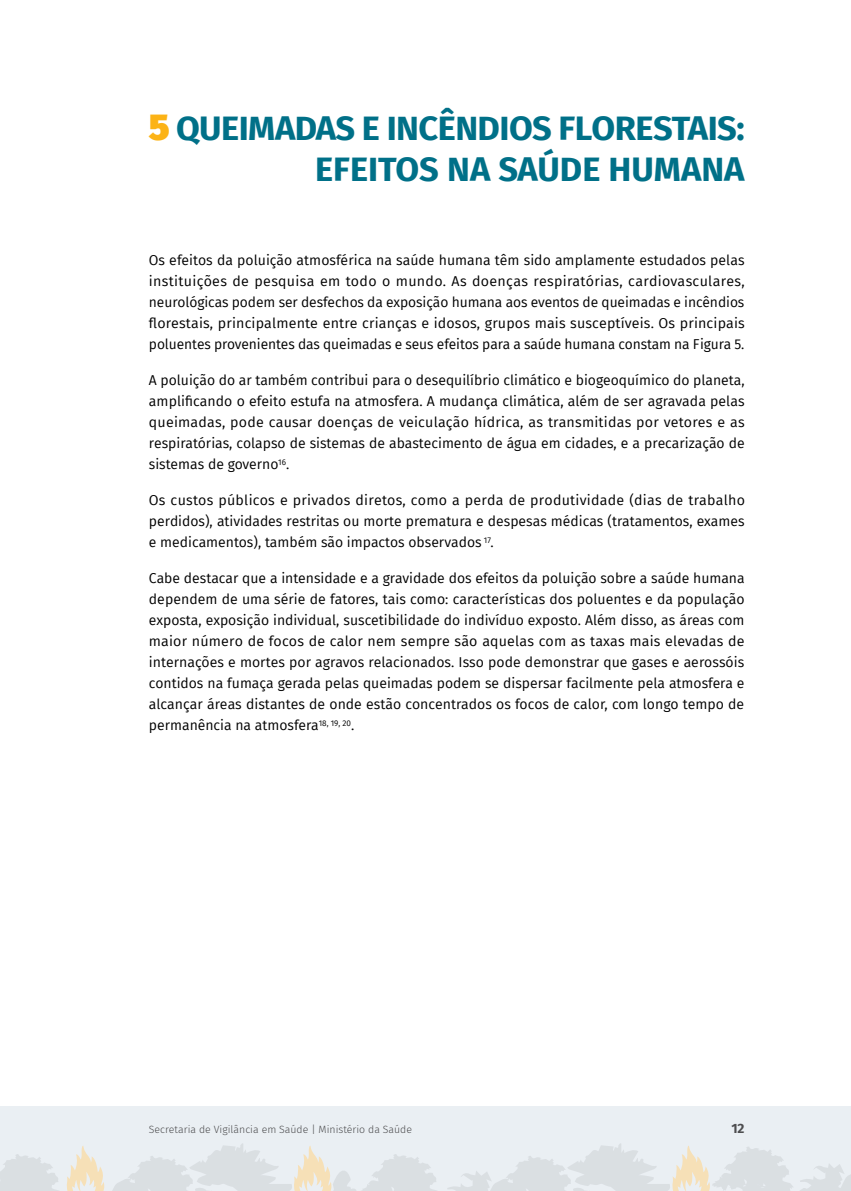
<style>
.page{position:relative;width:851px;height:1191px;background:#fff}
.page>*{position:absolute;margin:0;border:0;box-sizing:border-box;transform-origin:0 0}
.t1{font:700 33.75px/40.5px "Fira Sans";letter-spacing:-.015em;color:#007088;text-align:right}
.t2{font:13.95px/21px "Fira Sans";color:#000;text-align:justify}
.t3{font:700 13.5px "Fira Sans";color:#4d4d4f}
.t4{font:300 10.5px "Fira Sans";color:#4d4d4f}
.s1{font-weight:900;font-size:36px;color:#fcb316}
</style>
<div class="page">
<div style="left:0;top:1106px;width:850px;height:85px;background:#eaeff3"></div>
<svg style="left:0;top:1143px;width:850px;height:48px"></svg>
<h1 class="t1" style="left:149px;top:106px;width:597px"><span class="s1">5</span> QUEIMADAS E INCÊNDIOS FLORESTAIS:<br>EFEITOS NA SAÚDE HUMANA</h1>
<p class="t2" style="left:149px;top:250px;width:597px">Os efeitos da poluição atmosférica na saúde humana têm sido amplamente estudados pelas instituições de pesquisa em todo o mundo. As doenças respiratórias, cardiovasculares, neurológicas podem ser desfechos da exposição humana aos eventos de queimadas e incêndios florestais, principalmente entre crianças e idosos, grupos mais susceptíveis. Os principais poluentes provenientes das queimadas e seus efeitos para a saúde humana constam na Figura 5.</p>
<p class="t2" style="left:149px;top:369px;width:597px">A poluição do ar também contribui para o desequilíbrio climático e biogeoquímico do planeta, amplificando o efeito estufa na atmosfera. A mudança climática, além de ser agravada pelas queimadas, pode causar doenças de veiculação hídrica, as transmitidas por vetores e as respiratórias, colapso de sistemas de abastecimento de água em cidades, e a precarização de sistemas de governo<sup>16</sup>.</p>
<p class="t2" style="left:149px;top:489px;width:597px">Os custos públicos e privados diretos, como a perda de produtividade (dias de trabalho perdidos), atividades restritas ou morte prematura e despesas médicas (tratamentos, exames e medicamentos), também são impactos observados <sup>17</sup>.</p>
<p class="t2" style="left:149px;top:567px;width:597px">Cabe destacar que a intensidade e a gravidade dos efeitos da poluição sobre a saúde humana dependem de uma série de fatores, tais como: características dos poluentes e da população exposta, exposição individual, suscetibilidade do indivíduo exposto. Além disso, as áreas com maior número de focos de calor nem sempre são aquelas com as taxas mais elevadas de internações e mortes por agravos relacionados. Isso pode demonstrar que gases e aerossóis contidos na fumaça gerada pelas queimadas podem se dispersar facilmente pela atmosfera e alcançar áreas distantes de onde estão concentrados os focos de calor, com longo tempo de permanência na atmosfera<sup>18,</sup> <sup>19,</sup> <sup>20</sup>.</p>
<p class="t4" style="left:149px;top:1121px;width:265px">Secretaria de Vigilância em Saúde | Ministério da Saúde</p>
<p class="t3" style="left:731px;top:1116px;width:15px">12</p>
</div>
